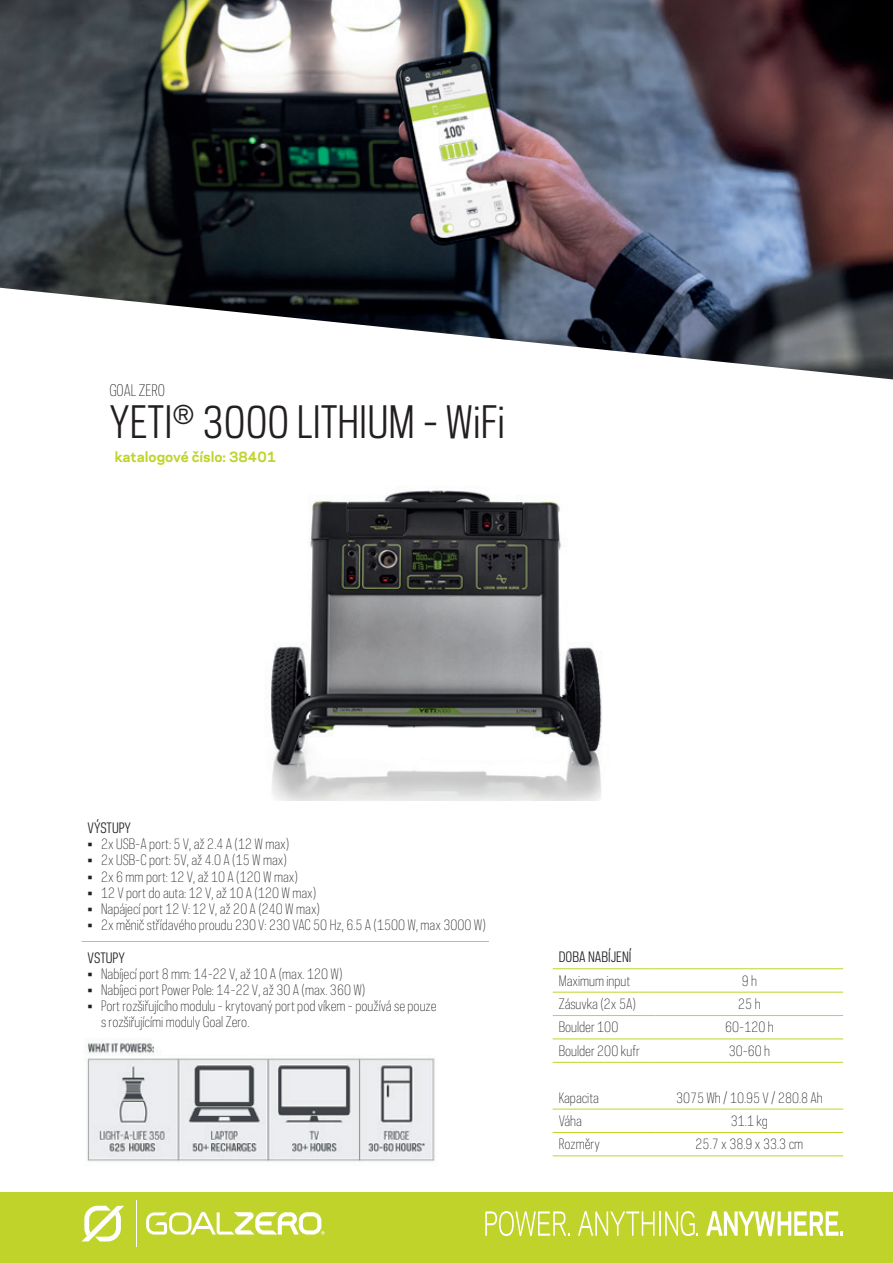
<style>
.page{position:relative;width:893px;height:1263px;background:#fff}
.page>*{position:absolute;margin:0;border:0;box-sizing:border-box;transform-origin:0 0}
.t1{font:42px "Galaxie Polaris Condensed";color:#231f20}
.t2{font:300 15px "Galaxie Polaris Condensed";color:#231f20}
.t3{font:300 13.5px/16.2px "Galaxie Polaris Condensed";color:#231f20}
.t4{font:13.5px "Galaxie Polaris Condensed";color:#231f20}
.t5{font:700 13.5px "Galaxie Polaris";color:#c0d32b}
</style>
<div class="page">
<img style="left:269px;top:490px;width:333px;height:311px">
<img style="left:0;top:0;width:893px;height:379px">
<hr style="left:553px;top:968px;width:103px;height:1px;background:#c0d32b">
<hr style="left:656px;top:968px;width:187px;height:1px;background:#c0d32b">
<hr style="left:553px;top:992px;width:103px;height:1px;background:#c0d32b">
<hr style="left:656px;top:992px;width:187px;height:1px;background:#c0d32b">
<hr style="left:553px;top:1015px;width:103px;height:1px;background:#c0d32b">
<hr style="left:656px;top:1015px;width:187px;height:1px;background:#c0d32b">
<hr style="left:553px;top:1038px;width:103px;height:1px;background:#c0d32b">
<hr style="left:656px;top:1038px;width:187px;height:1px;background:#c0d32b">
<hr style="left:553px;top:1062px;width:103px;height:1px;background:#c0d32b">
<hr style="left:656px;top:1062px;width:187px;height:1px;background:#c0d32b">
<hr style="left:553px;top:1109px;width:103px;height:1px;background:#c0d32b">
<hr style="left:656px;top:1109px;width:187px;height:1px;background:#c0d32b">
<hr style="left:553px;top:1132px;width:103px;height:1px;background:#c0d32b">
<hr style="left:656px;top:1132px;width:187px;height:1px;background:#c0d32b">
<hr style="left:553px;top:1155px;width:103px;height:1px;background:#c0d32b">
<hr style="left:656px;top:1155px;width:187px;height:1px;background:#c0d32b">
<img style="left:87px;top:1038px;width:348px;height:124px">
<div style="left:0;top:1192px;width:893px;height:71px;background:#c0d32b"></div>
<svg style="left:82px;top:1206px;width:42px;height:35px"></svg>
<hr style="left:136px;top:1200px;width:1px;height:47px;background:#fff">
<svg style="left:146px;top:1212px;width:179px;height:22px"></svg>
<svg style="left:485px;top:1211px;width:85px;height:25px"></svg>
<svg style="left:578px;top:1211px;width:77px;height:25px"></svg>
<hr style="left:659px;top:1211px;width:2px;height:25px;background:#fff">
<svg style="left:665px;top:1211px;width:33px;height:25px"></svg>
<svg style="left:706px;top:1211px;width:137px;height:25px"></svg>
<hr style="left:82px;top:941px;width:407px;height:1px;background:#c0d32b">
<p class="t2" style="left:109px;top:380px;width:57px">GOAL ZERO</p>
<h1 class="t1" style="left:109px;top:393px;width:397px">YETI<sup>®</sup> 3000 LITHIUM - WiFi</h1>
<p class="t5" style="left:115px;top:446px;width:163px">katalogové číslo: 38401</p>
<p class="t4" style="left:88px;top:819px;width:45px">VÝSTUPY</p>
<p class="t3" style="left:88px;top:835px;width:203px">• 2x USB-A port: 5 V, až 2.4 A (12 W max)</p>
<p class="t3" style="left:88px;top:852px;width:201px">• 2x USB-C port: 5V, až 4.0 A (15 W max)</p>
<p class="t3" style="left:88px;top:868px;width:212px">• 2x 6 mm port: 12 V, až 10 A (120 W max)</p>
<p class="t3" style="left:88px;top:884px;width:230px">• 12 V port do auta: 12 V, až 10 A (120 W max)</p>
<p class="t3" style="left:88px;top:900px;width:234px">• Napájecí port 12 V: 12 V, až 20 A (240 W max)</p>
<p class="t3" style="left:88px;top:916px;width:400px">• 2x měnič střídavého proudu 230 V: 230 VAC 50 Hz, 6.5 A (1500 W, max 3000 W)</p>
<p class="t4" style="left:88px;top:948px;width:39px">VSTUPY</p>
<p class="t3" style="left:88px;top:965px;width:256px">• Nabíjecí port 8 mm: 14-22 V, až 10 A (max. 120 W)</p>
<p class="t3" style="left:88px;top:981px;width:279px">• Nabíjeci port Power Pole: 14-22 V, až 30 A (max. 360 W)</p>
<p class="t3" style="left:101px;top:997px;width:337px;text-indent:-14px">• Port rozšiřujícího modulu - krytovaný port pod víkem - používá se pouze s rozšiřujícími moduly Goal Zero.</p>
<p class="t4" style="left:559px;top:948px;width:74px">DOBA NABÍJENÍ</p>
<p class="t3" style="left:559px;top:972px;width:73px">Maximum input</p>
<p class="t3" style="left:742px;top:972px;width:17px">9 h</p>
<p class="t3" style="left:559px;top:995px;width:79px">Zásuvka (2x 5A)</p>
<p class="t3" style="left:738px;top:995px;width:24px">25 h</p>
<p class="t3" style="left:559px;top:1019px;width:61px">Boulder 100</p>
<p class="t3" style="left:725px;top:1019px;width:50px">60-120 h</p>
<p class="t3" style="left:559px;top:1042px;width:83px">Boulder 200 kufr</p>
<p class="t3" style="left:729px;top:1042px;width:43px">30-60 h</p>
<p class="t3" style="left:559px;top:1089px;width:42px">Kapacita</p>
<p class="t3" style="left:676px;top:1089px;width:148px">3075 Wh / 10.95 V / 280.8 Ah</p>
<p class="t3" style="left:559px;top:1112px;width:25px">Váha</p>
<p class="t3" style="left:731px;top:1112px;width:39px">31.1 kg</p>
<p class="t3" style="left:559px;top:1136px;width:43px">Rozměry</p>
<p class="t3" style="left:696px;top:1136px;width:109px">25.7 x 38.9 x 33.3 cm</p>
</div>
